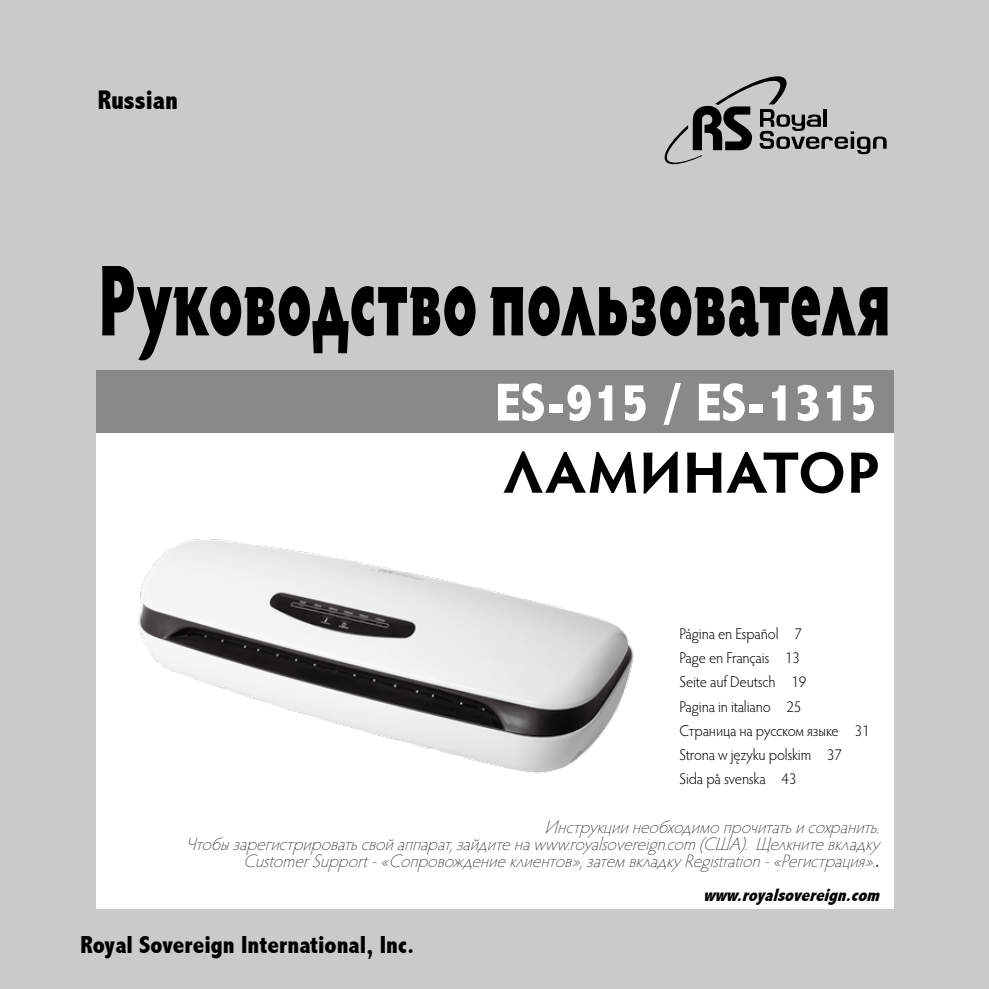
<style>
.page{position:relative;width:989px;height:989px;background:#c9caca}
.page>*{position:absolute;margin:0;border:0;box-sizing:border-box;transform-origin:0 0}
.t1{font:900 101.25px "Hypatia Sans Pro";letter-spacing:-.005em;color:#000;scale:.6 1}
.t2{font:700 58.5px "Hypatia Sans Pro";letter-spacing:.015em;color:#000}
.t3{font:800 condensed 54px "Abadi";color:#fff}
.t4{font:800 condensed 27px "Abadi";color:#000}
.t5{font:800 condensed 24.75px "Abadi";color:#000}
.t6{font:italic 200 18px "Hypatia Sans Pro";color:#000}
.t7{font:italic 800 condensed 18px "Abadi";color:#000}
.t8{font:300 15.75px/24.3px "Hypatia Sans Pro";letter-spacing:-.01em;color:#000;scale:.95 1}
.s1{font-family:"Abadi";font-weight:300;font-stretch:condensed}
</style>
<div class="page">
<div style="left:96px;top:370px;width:797px;height:63px;background:#898989"></div>
<div style="left:96px;top:433px;width:797px;height:476px;background:#fff"></div>
<img style="left:138px;top:539px;width:496px;height:235px">
<svg style="left:664px;top:76px;width:222px;height:89px"></svg>
<h3 class="t4" style="left:98px;top:84px;width:81px">Russian</h3>
<h1 class="t1" style="left:98px;top:225px;width:1323px">Руководство пользователя</h1>
<h3 class="t3" style="left:495px;top:371px;width:383px">ES-915 / ES-1315</h3>
<h2 class="t2" style="left:503px;top:431px;width:378px">ЛАМИНАТОР</h2>
<p class="t8" style="left:679px;top:620px;width:202px">Página en Español 7<br>Page en Français 13<br>Seite auf Deutsch 19<br>Pagina in italiano 25<br>Страница на русском языке 31<br>Strona w języku polskim 37<br>Sida på svenska 43</p>
<p class="t6" style="left:545px;top:815px;width:341px">Инструкциинеобходимопрочитатьисохранить.</p>
<p class="t6" style="left:186px;top:832px;width:694px">Чтобызарегистрироватьсвойаппарат,зайдитенаwww.royalsovereign.com (США). Щелкнитевкладку</p>
<p class="t6" style="left:244px;top:849px;width:642px">CustomerSupport-«Сопровождениеклиентов»,затемвкладку Registration-«Регистрация».<span class="s1">.</span></p>
<p class="t7" style="left:703px;top:884px;width:183px">www.royalsovereign.com</p>
<h3 class="t5" style="left:81px;top:930px;width:335px">Royal Sovereign International, Inc.</h3>
</div>
